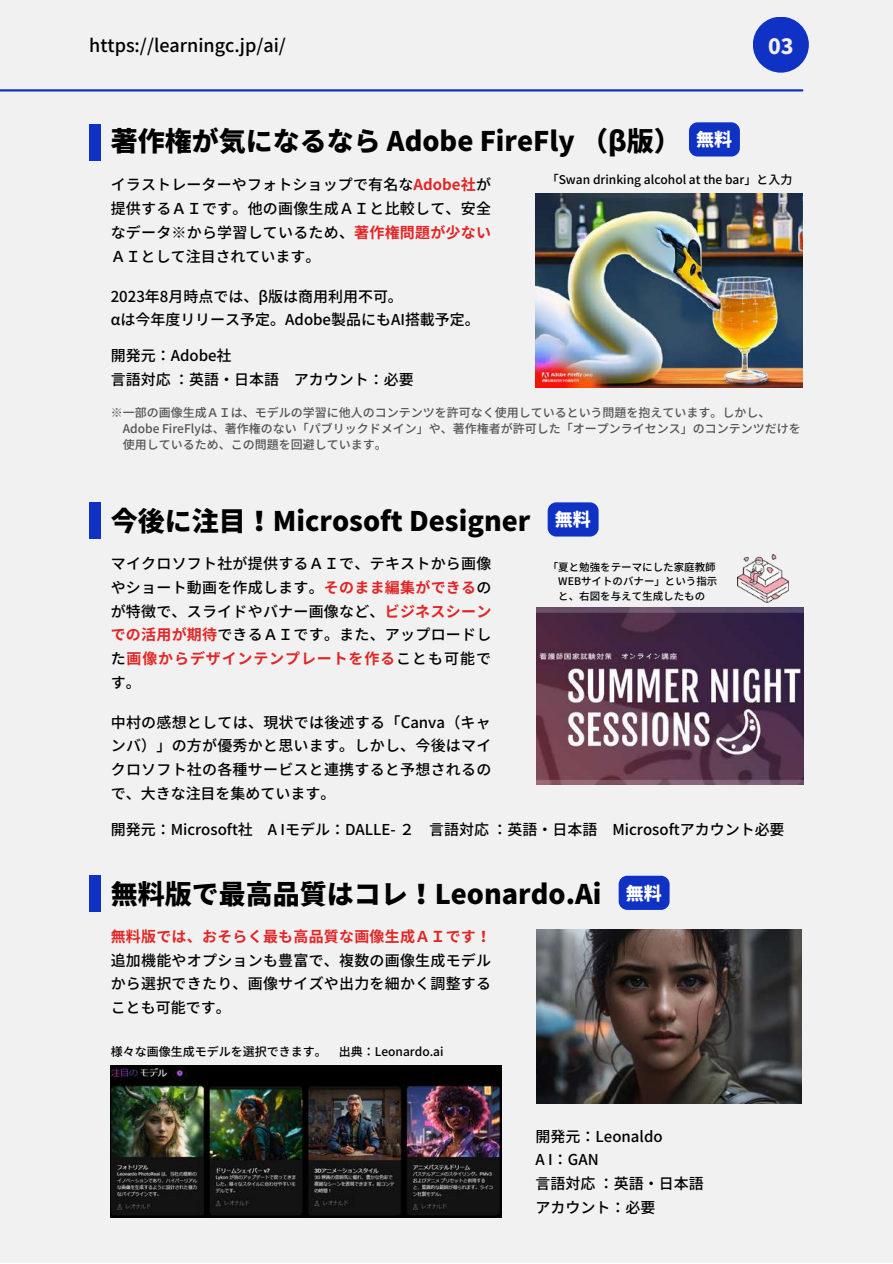
<style>
.page{position:relative;width:893px;height:1264px;background:#fff}
.page>*{position:absolute;margin:0;border:0;box-sizing:border-box;transform-origin:0 0}
.t1{font:900 27px "Noto Sans JP";color:#000}
.t2{font:900 21px "Noto Sans JP";color:#f1f1f1}
.t3{font:500 18px "Noto Sans JP";color:#000}
.t4{font:900 18px "Noto Sans JP";color:#fff}
.t5{font:500 15px/23.5px "Noto Sans JP";color:#000;text-align:justify}
.t6{font:700 15px "Noto Sans JP";letter-spacing:.015em;color:#e12626}
.t7{font:500 12px/16px "Noto Sans JP";color:#545454}
.t8{font:500 12px "Noto Sans JP";color:#000}
.t9{font:500 10.5px/14.9px "Noto Sans JP";color:#000;text-align:justify}
.s1{font-weight:700;color:#e12626}
</style>
<div class="page">
<div style="left:0;top:0;width:892px;height:1262px;background:#f1f1f1"></div>
<hr style="left:0;top:89px;width:802px;height:2px;background:#1032c4">
<div style="left:752px;top:17px;width:56px;height:56px;background:#1032c4;border-radius:50%"></div>
<div style="left:89px;top:502px;width:12px;height:36px;background:#1032c4"></div>
<div style="left:89px;top:875px;width:12px;height:36px;background:#1032c4"></div>
<img style="left:536px;top:608px;width:267px;height:176px">
<img style="left:536px;top:930px;width:265px;height:173px">
<div style="left:89px;top:124px;width:12px;height:36px;background:#1032c4"></div>
<img style="left:535px;top:193px;width:267px;height:194px">
<img style="left:111px;top:1065px;width:390px;height:152px">
<img style="left:737px;top:555px;width:51px;height:47px">
<div style="left:618px;top:875px;width:51px;height:34px;background:#1032c4;border-radius:9px"></div>
<div style="left:547px;top:502px;width:51px;height:34px;background:#1032c4;border-radius:9px"></div>
<div style="left:689px;top:122px;width:50px;height:34px;background:#1032c4;border-radius:9px"></div>
<p class="t3" style="left:89px;top:31px;width:198px">https://learningc.jp/ai/</p>
<h2 class="t2" style="left:768px;top:29px;width:27px">03</h2>
<h1 class="t1" style="left:111px;top:119px;width:571px">著作権が気になるなら Adobe FireFly （β版）</h1>
<p class="t5" style="left:111px;top:172px;width:382px">イラストレーターやフォトショップで有名な<span class="s1">Adobe社</span>が提供するＡＩです。他の画像生成ＡＩと比較して、安全なデータ※から学習しているため、<span class="s1">著作権問題が少ない</span>ＡＩとして注目されています。</p>
<p class="t5" style="left:111px;top:283px;width:370px">2023年8月時点では、β版は商用利用不可。<br>αは今年度リリース予定。Adobe製品にもAI搭載予定。</p>
<p class="t5" style="left:111px;top:343px;width:304px">開発元：Adobe社<br>言語対応：英語・日本語 アカウント：必要</p>
<p class="t4" style="left:696px;top:125px;width:37px">無料</p>
<p class="t8" style="left:546px;top:170px;width:245px">「Swan drinking alcohol at the bar」と入力</p>
<p class="t7" style="left:123px;top:404px;width:679px;text-indent:-12px">※一部の画像生成ＡＩは、モデルの学習に他人のコンテンツを許可なく使用しているという問題を抱えています。しかし、<br>Adobe FireFlyは、著作権のない「パブリックドメイン」や、著作権者が許可した「オープンライセンス」のコンテンツだけを使用しているため、この問題を回避しています。</p>
<h1 class="t1" style="left:111px;top:499px;width:421px">今後に注目！Microsoft Designer</h1>
<p class="t5" style="left:111px;top:551px;width:382px">マイクロソフト社が提供するＡＩで、テキストから画像やショート動画を作成します。<span class="s1">そのまま編集ができる</span>のが特徴で、スライドやバナー画像など、<span class="s1">ビジネスシーンでの活用が期待</span>できるＡＩです。また、アップロードした<span class="s1">画像からデザインテンプレートを作る</span>ことも可能です。</p>
<p class="t5" style="left:111px;top:709px;width:382px">中村の感想としては、現状では後述する「Canva（キャンバ）」の方が優秀かと思います。しかし、今後はマイクロソフト社の各種サービスと連携すると予想されるので、大きな注目を集めています。</p>
<p class="t4" style="left:555px;top:505px;width:37px">無料</p>
<p class="t9" style="left:558px;top:558px;width:160px;text-indent:-10px">「夏と勉強をテーマにした家庭教師WEBサイトのバナー」という指示と、右図を与えて生成したもの</p>
<p class="t5" style="left:111px;top:817px;width:675px">開発元：Microsoft社 A Iモデル：DALLE- ２ 言語対応：英語・日本語 Microsoftアカウント必要</p>
<h1 class="t1" style="left:111px;top:872px;width:492px">無料版で最高品質はコレ！Leonardo.Ai</h1>
<p class="t6" style="left:111px;top:924px;width:382px">無料版では、おそらく最も高品質な画像生成ＡＩです！</p>
<p class="t5" style="left:111px;top:947px;width:382px">追加機能やオプションも豊富で、複数の画像生成モデルから選択できたり、画像サイズや出力を細かく調整することも可能です。</p>
<p class="t8" style="left:111px;top:1041px;width:334px">様々な画像生成モデルを選択できます。 出典：Leonardo.ai</p>
<p class="t4" style="left:625px;top:878px;width:37px">無料</p>
<p class="t5" style="left:535px;top:1123px;width:170px;text-align:left">開発元：Leonaldo<br>A I：GAN<br>言語対応：英語・日本語アカウント：必要</p>
</div>
